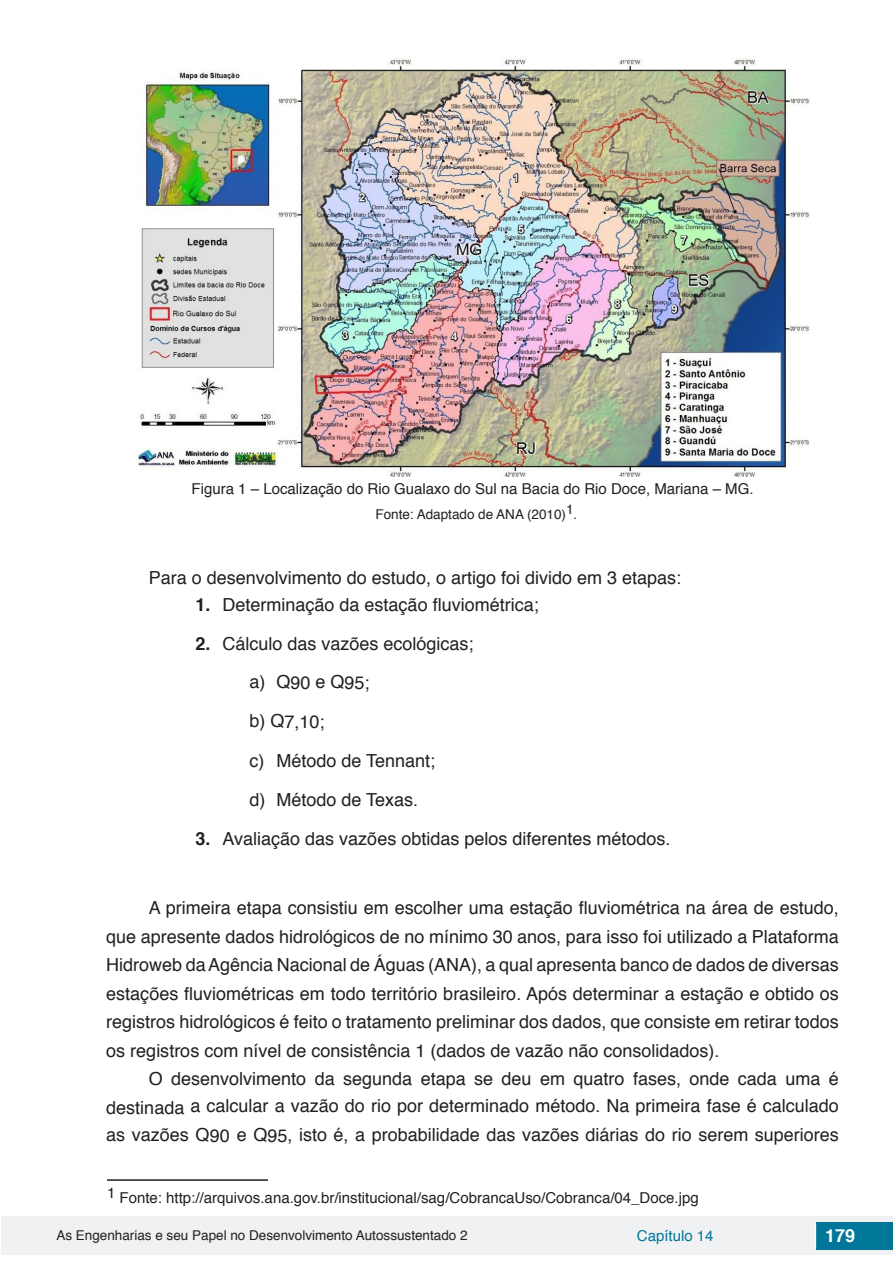
<style>
.page{position:relative;width:893px;height:1263px;background:#fff}
.page>*{position:absolute;margin:0;border:0;box-sizing:border-box;transform-origin:0 0}
.txt{font:18px/28.5px "Helvetica";color:#231f20;text-align:justify}
.List_Paragraph{font:18px "Helvetica";color:#231f20}
.t1{font:700 18px "Helvetica";color:#fff}
.nota_rdp{font:15px "Helvetica";color:#231f20}
.ref_tabelas{font:15px "Helvetica";color:#231f20}
.t2{font:15px "Helvetica";color:#007699}
.tab_fonte{font:13.5px "Helvetica";color:#231f20}
.s1{font-weight:700}
</style>
<div class="page">
<div style="left:1px;top:1216px;width:891px;height:38px;background:#f0f1f2"></div>
<div style="left:816px;top:1222px;width:77px;height:27px;background:#007699"></div>
<svg style="left:815px;top:1224px;width:1px;height:24px"></svg>
<img style="left:136px;top:58px;width:674px;height:418px">
<hr style="left:107px;top:1179px;width:161px;height:2px;background:#181c21">
<p class="ref_tabelas" style="left:192px;top:477px;width:563px">Figura 1 – Localização do Rio Gualaxo do Sul na Bacia do Rio Doce, Mariana – MG.</p>
<p class="tab_fonte" style="left:375px;top:504px;width:203px">Fonte: Adaptado de ANA (2010)1.</p>
<p class="txt" style="left:149px;top:564px;width:534px">Para o desenvolvimento do estudo, o artigo foi divido em 3 etapas:</p>
<p class="List_Paragraph" style="left:196px;top:591px;width:345px"><span class="s1">1.</span> Determinação da estação fluviométrica;</p>
<p class="List_Paragraph" style="left:196px;top:630px;width:280px"><span class="s1">2.</span> Cálculo das vazões ecológicas;</p>
<p class="List_Paragraph" style="left:249px;top:668px;width:122px">a) Q90 e Q95;</p>
<p class="txt" style="left:250px;top:708px;width:77px">b) Q7,10;</p>
<p class="List_Paragraph" style="left:249px;top:747px;width:187px">c) Método de Tennant;</p>
<p class="List_Paragraph" style="left:249px;top:786px;width:170px">d) Método de Texas.</p>
<p class="List_Paragraph" style="left:196px;top:825px;width:476px"><span class="s1">3.</span> Avaliação das vazões obtidas pelos diferentes métodos.</p>
<p class="txt" style="left:106px;top:894px;width:734px;text-indent:43px">A primeira etapa consistiu em escolher uma estação fluviométrica na área de estudo, que apresente dados hidrológicos de no mínimo 30 anos, para isso foi utilizado a Plataforma Hidroweb da Agência Nacional de Águas (ANA), a qual apresenta banco de dados de diversas estações fluviométricas em todo território brasileiro. Após determinar a estação e obtido os registros hidrológicos é feito o tratamento preliminar dos dados, que consiste em retirar todos os registros com nível de consistência 1 (dados de vazão não consolidados).</p>
<p class="txt" style="left:106px;top:1066px;width:734px;line-height:27.8px;text-indent:43px">O desenvolvimento da segunda etapa se deu em quatro fases, onde cada uma é destinada a calcular a vazão do rio por determinado método. Na primeira fase é calculado as vazões Q90 e Q95, isto é, a probabilidade das vazões diárias do rio serem superiores</p>
<p class="nota_rdp" style="left:107px;top:1186px;width:593px">1 Fonte: http://arquivos.ana.gov.br/institucional/sag/CobrancaUso/Cobranca/04_Doce.jpg</p>
<p class="tab_fonte" style="left:56px;top:1224px;width:413px">As Engenharias e seu Papel no Desenvolvimento Autossustentado 2</p>
<p class="t2" style="left:637px;top:1224px;width:78px">Capítulo 14</p>
<p class="t1" style="left:825px;top:1221px;width:32px">179</p>
</div>
